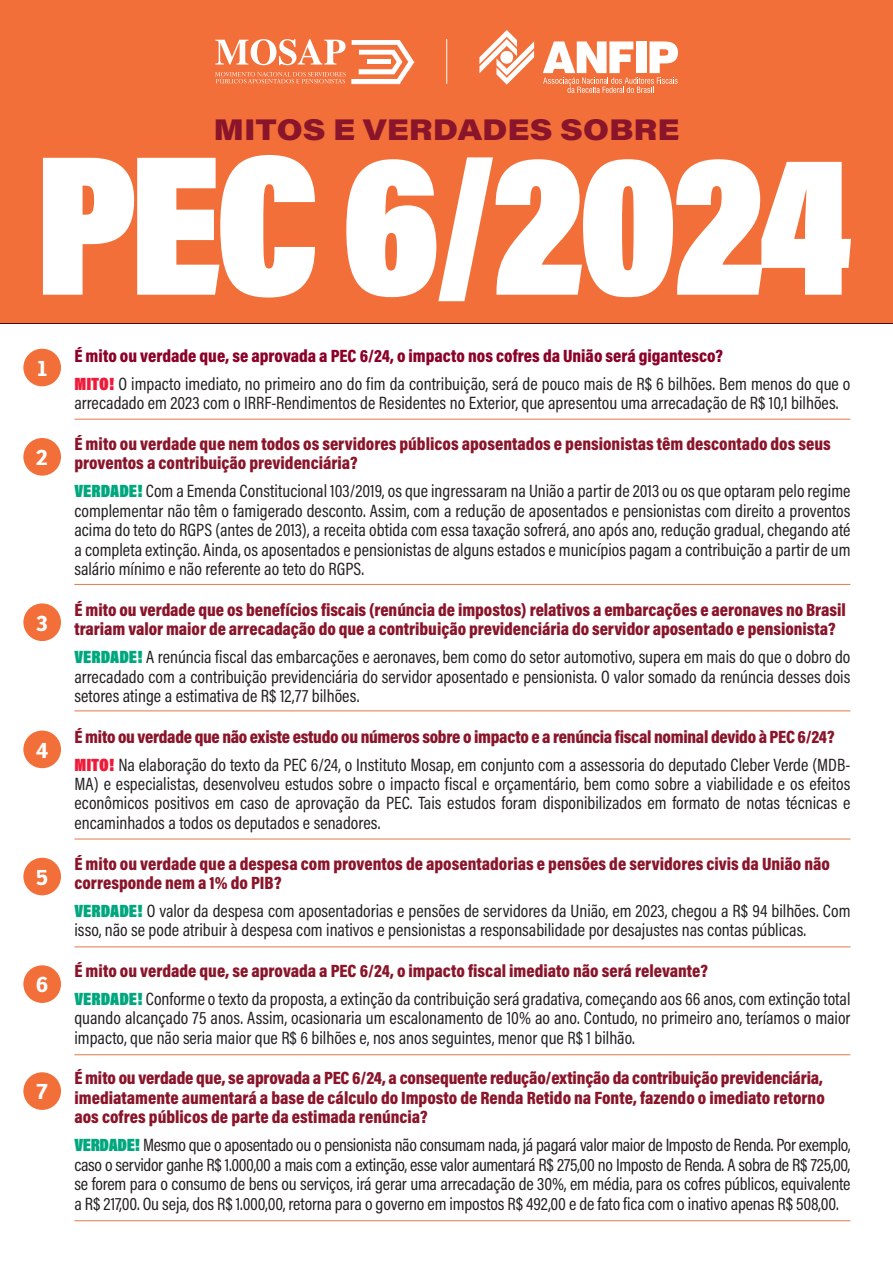
<style>
.page{position:relative;width:893px;height:1263px;background:#fff}
.page>*{position:absolute;margin:0;border:0;box-sizing:border-box;transform-origin:0 0}
.t1{font:203.1px "Acumin Variable Concept";letter-spacing:-.035em;color:#fff}
.t2{font:900 29.25px "Acumin Pro Wide";color:#8a152a}
.t3{font:700 22.05px "Ronnia";color:#fff}
.t4{font:18px/19.4px "Acumin Pro Cond";color:#231f20}
.t5{font:900 18px/19.4px "Acumin Pro Cond";color:#8a152a}
.s1{font-weight:900;color:#8b0128}
.s2{font-weight:900;color:#ed1a3a}
.s3{font-weight:900;color:#00a77e}
.s4{font-weight:900;color:#8a152a}
</style>
<div class="page">
<div style="left:0;top:0;width:893px;height:323px;background:#f26f39"></div>
<hr style="left:0;top:323px;width:893px;height:1px;background:#4a0b00">
<div style="left:23px;top:349px;width:38px;height:37px;background:#f26f39;border-radius:50%"></div>
<div style="left:23px;top:438px;width:38px;height:38px;background:#f26f39;border-radius:50%"></div>
<div style="left:23px;top:603px;width:38px;height:38px;background:#f26f39;border-radius:50%"></div>
<div style="left:23px;top:730px;width:38px;height:38px;background:#f26f39;border-radius:50%"></div>
<div style="left:23px;top:858px;width:38px;height:37px;background:#f26f39;border-radius:50%"></div>
<hr style="left:74px;top:419px;width:776px;height:1px;background:#e27848">
<hr style="left:74px;top:584px;width:776px;height:1px;background:#e27848">
<hr style="left:74px;top:711px;width:776px;height:1px;background:#e27848">
<hr style="left:74px;top:839px;width:776px;height:1px;background:#e27848">
<hr style="left:74px;top:946px;width:776px;height:1px;background:#e27848">
<hr style="left:74px;top:1054px;width:776px;height:1px;background:#e27848">
<hr style="left:74px;top:1220px;width:776px;height:1px;background:#e27848">
<svg style="left:215px;top:39px;width:131px;height:26px"></svg>
<svg style="left:352px;top:40px;width:62px;height:44px"></svg>
<hr style="left:367px;top:60px;width:24px;height:4px;background:#fff">
<svg style="left:215px;top:72px;width:131px;height:11px"></svg>
<hr style="left:446px;top:39px;width:1px;height:45px;background:#fff">
<svg style="left:479px;top:30px;width:55px;height:55px"></svg>
<svg style="left:543px;top:41px;width:135px;height:52px"></svg>
<div style="left:23px;top:1072px;width:38px;height:38px;background:#f26f39;border-radius:50%"></div>
<div style="left:23px;top:965px;width:38px;height:38px;background:#f26f39;border-radius:50%"></div>
<h2 class="t2" style="left:214px;top:108px;width:467px">MITOS E VERDADES SOBRE</h2>
<h1 class="t1" style="left:35px;top:84px;width:820px">PEC 6/2024</h1>
<p class="t3" style="left:37px;top:354px;width:12px">1</p>
<p class="t3" style="left:36px;top:443px;width:13px">2</p>
<p class="t3" style="left:36px;top:609px;width:13px">3</p>
<p class="t3" style="left:36px;top:736px;width:14px">4</p>
<p class="t3" style="left:36px;top:863px;width:14px">5</p>
<p class="t3" style="left:36px;top:970px;width:14px">6</p>
<p class="t3" style="left:37px;top:1077px;width:13px">7</p>
<p class="t4" style="left:74px;top:341px;width:778px;line-height:27.9px"><span class="s1">É mito ou verdade que, se aprovada a PEC 6/24, o impacto nos cofres da União será gigantesco?<br></span><span class="s2">MITO!</span> O impacto imediato, no primeiro ano do fim da contribuição, será de pouco mais de R$ 6 bilhões. Bem menos do que o</p>
<p class="t4" style="left:74px;top:393px;width:766px">arrecadado em 2023 com o IRRF-Rendimentos de Residentes no Exterior, que apresentou uma arrecadação de R$ 10,1 bilhões.</p>
<p class="t5" style="left:74px;top:434px;width:758px">É mito ou verdade que nem todos os servidores públicos aposentados e pensionistas têm descontado dos seus proventos a contribuição previdenciária?</p>
<p class="t4" style="left:74px;top:481px;width:778px;text-align:justify"><span class="s3">VERDADE!</span> Com a Emenda Constitucional 103/2019, os que ingressaram na União a partir de 2013 ou os que optaram pelo regime complementar não têm o famigerado desconto. Assim, com a redução de aposentados e pensionistas com direito a proventos acima do teto do RGPS (antes de 2013), a receita obtida com essa taxação sofrerá, ano após ano, redução gradual, chegando até a completa extinção. Ainda, os aposentados e pensionistas de alguns estados e municípios pagam a contribuição a partir de um salário mínimo e não referente ao teto do RGPS.</p>
<p class="t5" style="left:74px;top:599px;width:773px">É mito ou verdade que os benefícios fiscais (renúncia de impostos) relativos a embarcações e aeronaves no Brasil trariam valor maior de arrecadação do que a contribuição previdenciária do servidor aposentado e pensionista?</p>
<p class="t4" style="left:74px;top:647px;width:777px;text-align:justify"><span class="s3">VERDADE!</span> A renúncia fiscal das embarcações e aeronaves, bem como do setor automotivo, supera em mais do que o dobro do arrecadado com a contribuição previdenciária do servidor aposentado e pensionista. O valor somado da renúncia desses dois setores atinge a estimativa de R$ 12,77 bilhões.</p>
<p class="t4" style="left:74px;top:722px;width:778px;line-height:27.9px"><span class="s4">É mito ou verdade que não existe estudo ou números sobre o impacto e a renúncia fiscal nominal devido à PEC 6/24?<br></span><span class="s2">MITO!</span> Na elaboração do texto da PEC 6/24, o Instituto Mosap, em conjunto com a assessoria do deputado Cleber Verde (MDB-</p>
<p class="t4" style="left:74px;top:774px;width:777px;text-align:justify">MA) e especialistas, desenvolveu estudos sobre o impacto fiscal e orçamentário, bem como sobre a viabilidade e os efeitos econômicos positivos em caso de aprovação da PEC. Tais estudos foram disponibilizados em formato de notas técnicas e encaminhados a todos os deputados e senadores.</p>
<p class="t5" style="left:74px;top:853px;width:757px">É mito ou verdade que a despesa com proventos de aposentadorias e pensões de servidores civis da União não corresponde nem a 1% do PIB?</p>
<p class="t4" style="left:74px;top:901px;width:778px"><span class="s3">VERDADE!</span> O valor da despesa com aposentadorias e pensões de servidores da União, em 2023, chegou a R$ 94 bilhões. Com isso, não se pode atribuir à despesa com inativos e pensionistas a responsabilidade por desajustes nas contas públicas.</p>
<p class="t4" style="left:74px;top:956px;width:778px;line-height:27.9px"><span class="s4">É mito ou verdade que, se aprovada a PEC 6/24, o impacto fiscal imediato não será relevante?<br></span><span class="s3">VERDADE!</span> Conforme o texto da proposta, a extinção da contribuição será gradativa, começando aos 66 anos, com extinção total</p>
<p class="t4" style="left:74px;top:1008px;width:778px">quando alcançado 75 anos. Assim, ocasionaria um escalonamento de 10% ao ano. Contudo, no primeiro ano, teríamos o maior impacto, que não seria maior que R$ 6 bilhões e, nos anos seguintes, menor que R$ 1 bilhão.</p>
<p class="t5" style="left:74px;top:1068px;width:752px;text-align:justify">É mito ou verdade que, se aprovada a PEC 6/24, a consequente redução/extinção da contribuição previdenciária, imediatamente aumentará a base de cálculo do Imposto de Renda Retido na Fonte, fazendo o imediato retorno aos cofres públicos de parte da estimada renúncia?</p>
<p class="t4" style="left:74px;top:1135px;width:778px;text-align:justify"><span class="s3">VERDADE!</span> Mesmo que o aposentado ou o pensionista não consumam nada, já pagará valor maior de Imposto de Renda. Por exemplo, caso o servidor ganhe R$ 1.000,00 a mais com a extinção, esse valor aumentará R$ 275,00 no Imposto de Renda. A sobra de R$ 725,00, se forem para o consumo de bens ou serviços, irá gerar uma arrecadação de 30%, em média, para os cofres públicos, equivalente a R$ 217,00. Ou seja, dos R$ 1.000,00, retorna para o governo em impostos R$ 492,00 e de fato fica com o inativo apenas R$ 508,00.</p>
</div>
